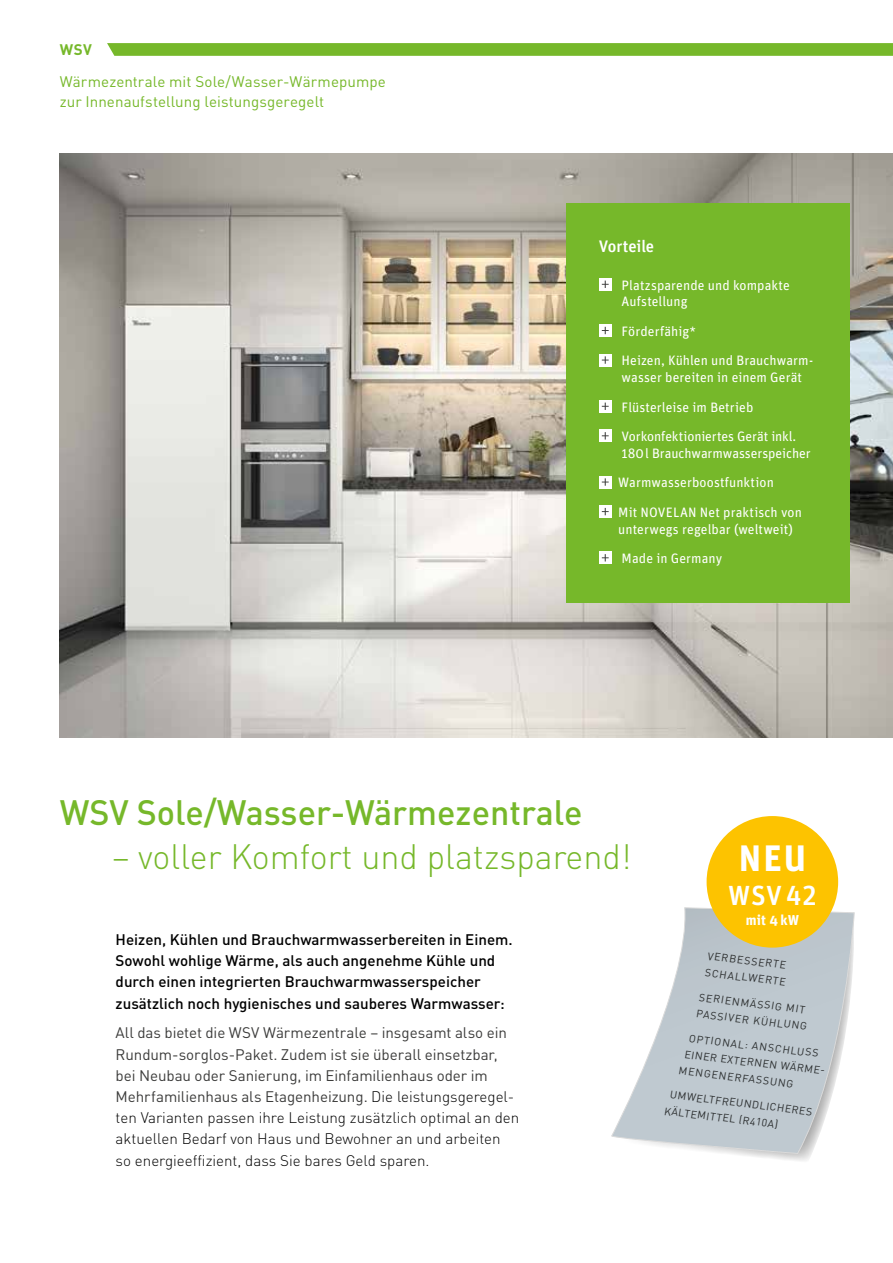
<style>
.page{position:relative;width:893px;height:1263px;background:#fff}
.page>*{position:absolute;margin:0;border:0;box-sizing:border-box;transform-origin:0 0}
.t1{font:700 36.75px "Unit Pro";color:#fff}
.t2{font:300 34.8px "DIN Pro";color:#76b82a}
.t3{font:500 34.8px "DIN Pro";color:#76b82a}
.t4{font:500 27.6px "Unit Pro";color:#fff}
.t5{font:500 16.65px "Unit Pro";letter-spacing:-.005em;color:#fff}
.t6{font:15.15px/21.1px "DIN Pro";letter-spacing:-.005em;color:#3c3c3b}
.t7{font:500 15.15px/21.1px "DIN Pro";color:#000}
.t8{font:15.15px/19.6px "DIN Pro";letter-spacing:.005em;color:#76b82a}
.t9{font:700 15.15px "DIN Pro";color:#76b82a}
.t10{font:700 14.25px "Unit Pro";letter-spacing:.01em;color:#fff}
.t11{font:13.65px/29.5px "Unit Pro";letter-spacing:.005em;color:#fff}
.t12{font:10.65px/16.6px "DIN Pro";color:#3c3c3b}
.s1{font-weight:300;color:#000}
.s2{font-size:11.4px}
</style>
<div class="page">
<img style="left:60px;top:153px;width:833px;height:584px">
<div style="left:567px;top:203px;width:283px;height:400px;background:#76b82a"></div>
<div style="left:599px;top:278px;width:13px;height:13px;background:#fff"></div>
<svg style="left:602px;top:281px;width:7px;height:7px"></svg>
<div style="left:599px;top:324px;width:13px;height:13px;background:#fff"></div>
<svg style="left:602px;top:327px;width:7px;height:7px"></svg>
<div style="left:599px;top:354px;width:13px;height:12px;background:#fff"></div>
<svg style="left:602px;top:356px;width:7px;height:8px"></svg>
<div style="left:599px;top:400px;width:13px;height:13px;background:#fff"></div>
<svg style="left:602px;top:403px;width:7px;height:7px"></svg>
<div style="left:599px;top:429px;width:13px;height:13px;background:#fff"></div>
<svg style="left:602px;top:432px;width:7px;height:7px"></svg>
<div style="left:599px;top:476px;width:13px;height:12px;background:#fff"></div>
<svg style="left:602px;top:478px;width:7px;height:8px"></svg>
<div style="left:599px;top:505px;width:13px;height:13px;background:#fff"></div>
<svg style="left:602px;top:508px;width:7px;height:7px"></svg>
<div style="left:599px;top:551px;width:13px;height:13px;background:#fff"></div>
<svg style="left:602px;top:554px;width:7px;height:7px"></svg>
<svg style="left:611px;top:907px;width:244px;height:249px"></svg>
<div style="left:707px;top:816px;width:131px;height:132px;background:#fdc300;border-radius:50%"></div>
<svg style="left:107px;top:43px;width:786px;height:13px;background:#79b92f"></svg>
<p class="t9" style="left:60px;top:37px;width:34px">WSV</p>
<p class="t8" style="left:60px;top:70px;width:328px">Wärmezentrale mit Sole/Wasser-Wärmepumpe zur Innenaufstellung leistungsgeregelt</p>
<p class="t5" style="left:599px;top:234px;width:57px">Vorteile</p>
<p class="t11" style="left:622px;top:276px;width:170px;line-height:16.6px">Platzsparende und kompakte<br>Aufstellung</p>
<p class="t11" style="left:622px;top:316px;width:193px">Förderfähig*<br>Heizen, Kühlen und Brauchwarm-</p>
<p class="t11" style="left:622px;top:362px;width:182px">wasser bereiten in einem Gerät<br>Flüsterleise im Betrieb<br>Vorkonfektioniertes Gerät inkl.</p>
<p class="t11" style="left:618px;top:438px;width:194px">180l Brauchwarmwasserspeicher<br>Warmwasserboostfunktion<br>Mit NOVELAN Net praktisch von</p>
<p class="t11" style="left:618px;top:513px;width:176px">unterwegs regelbar (weltweit)<br>Made in Germany</p>
<h2 class="t3" style="left:60px;top:785px;width:524px">WSV Sole/Wasser-Wärmezentrale</h2>
<h2 class="t2" style="left:112px;top:830px;width:521px">– voller Komfort und platzsparend!</h2>
<p class="t7" style="left:116px;top:927px;width:399px">Heizen, Kühlen und Brauchwarmwasserbereiten in Einem.<br>Sowohl wohlige Wärme, als auch angenehme Kühle und durch einen integrierten Brauchwarmwasserspeicher zusätzlich noch hygienisches und sauberes Warmwasser:</p>
<p class="t6" style="left:116px;top:1021px;width:405px">All das bietet die WSV Wärmezentrale – insgesamt also ein Rundum-sorglos-Paket. Zudem ist sie überall einsetzbar, bei Neubau oder Sanierung, im Einfamilienhaus oder im Mehrfamilienhaus als Etagenheizung. <span class="s1">Die leistungsgeregel&shy;ten Varianten passen ihre Leistung zusätzlich optimal an den aktuellen Bedarf von Haus und Bewohner an und arbeiten so energieeffizient, dass Sie bares Geld sparen.</span></p>
<h1 class="t1" style="left:739px;top:832px;width:69px">NEU</h1>
<h3 class="t4" style="left:728px;top:876px;width:90px">WSV 42</h3>
<p class="t10" style="left:746px;top:909px;width:55px">mit 4kW</p>
<p class="t12" style="left:708px;top:946px;width:83px;rotate:7deg">VERBESSERTE<br>SCHALLWERTE</p>
<p class="t12" style="left:699px;top:987px;width:113px;rotate:7deg">SERIENMÄSSIG MIT<br>PASSIVER KÜHLUNG</p>
<p class="t12" style="left:690px;top:1028px;width:132px;rotate:7deg">OPTIONAL: ANSCHLUSS</p>
<p class="t12" style="left:686px;top:1044px;width:143px;rotate:7deg">EINER EXTERNEN WÄRME-</p>
<p class="t12" style="left:680px;top:1061px;width:117px;rotate:7deg">MENGENERFASSUNG</p>
<p class="t12" style="left:667px;top:1084px;width:148px;text-indent:4px;rotate:7deg">UMWELTFREUNDLICHERES<br>KÄLTEMITTEL (R410A<span class="s2">)</span></p>
</div>
